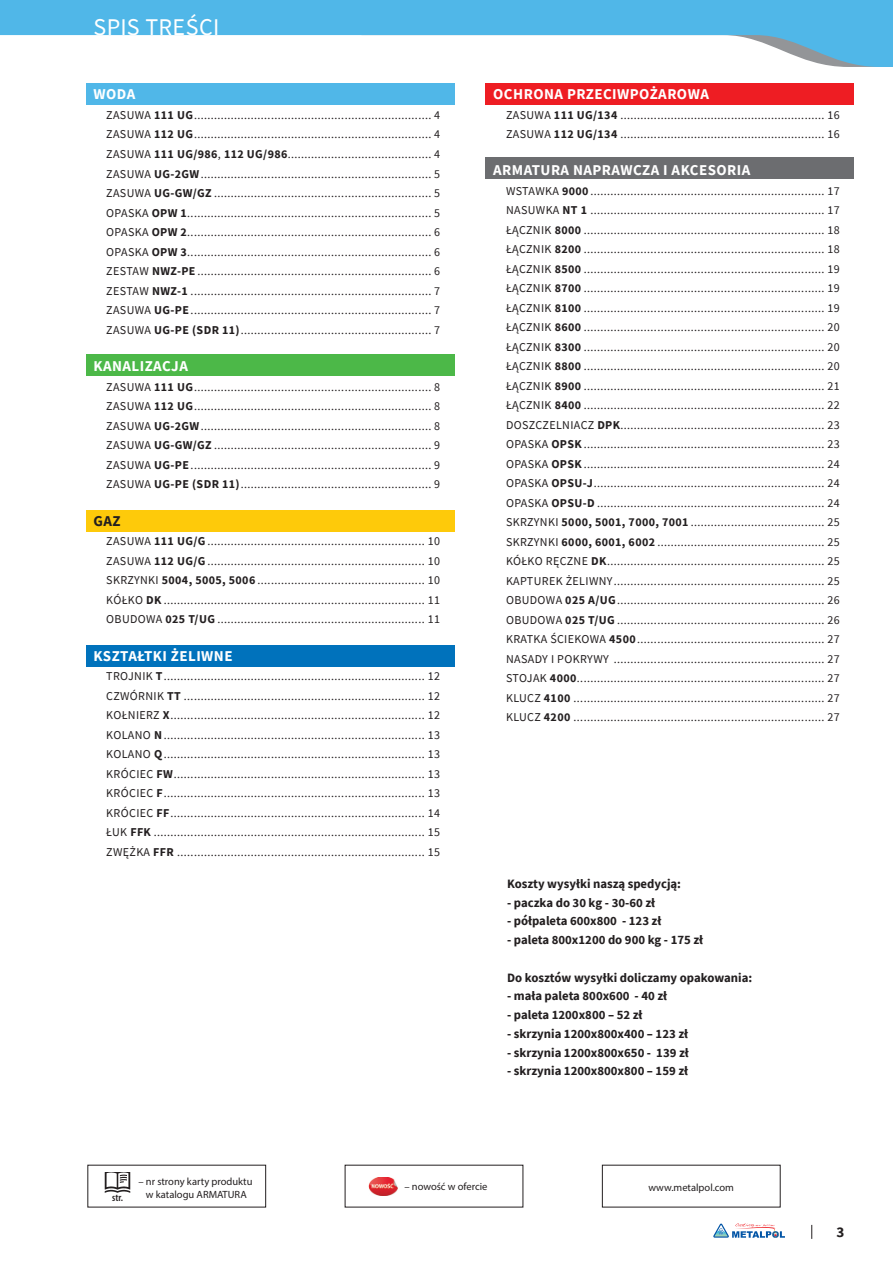
<style>
.page{position:relative;width:893px;height:1263px;background:#fff}
.page>*{position:absolute;margin:0;border:0;box-sizing:border-box;transform-origin:0 0}
.t1{font:24px "Source Sans Pro";letter-spacing:.015em;color:#fff}
.t2{font:700 15px "Source Sans Pro";letter-spacing:.03em;color:#fff}
.t3{font:700 15px "Source Sans Pro";color:#231f20}
.t4{font:700 12.75px "Source Sans Pro";color:#231f20}
.t5{font:12px/19.5px "Source Sans Pro";letter-spacing:.03em;color:#231f20;text-align:justify}
.t6{font:10.5px "Myriad Pro";color:#231f20}
.t7{font:600 condensed 10.5px "Myriad Pro";color:#231f20}
.s1{font-weight:700}
</style>
<div class="page">
<svg style="left:713px;top:1223px;width:72px;height:15px"></svg>
<svg style="left:811px;top:1225px;width:1px;height:14px"></svg>
<div style="left:86px;top:83px;width:368px;height:21px;background:#50b7e8"></div>
<div style="left:86px;top:510px;width:368px;height:21px;background:#feca0a"></div>
<div style="left:485px;top:83px;width:369px;height:21px;background:#ee1d23"></div>
<div style="left:485px;top:157px;width:369px;height:21px;background:#6c6d70"></div>
<div style="left:86px;top:645px;width:368px;height:21px;background:#0072bc"></div>
<div style="left:86px;top:354px;width:368px;height:21px;background:#4cb848"></div>
<img style="left:104px;top:1172px;width:26px;height:20px">
<img style="left:369px;top:1177px;width:29px;height:18px">
<svg style="left:1px;top:0;width:892px;height:67px;fill:#50b7e8"></svg>
<svg style="left:0;top:0;width:1px;height:36px"></svg>
<h1 class="t1" style="left:94px;top:12px;width:127px">SPIS TREŚCI</h1>
<p class="t2" style="left:94px;top:84px;width:43px">WODA</p>
<p class="t5" style="left:106px;top:105px;width:335px">ZASUWA <span class="s1">111 UG</span>....................................................................... 4<br>ZASUWA <span class="s1">112 UG</span>....................................................................... 4<br>ZASUWA <span class="s1">111 UG/986</span>, <span class="s1">112 UG/986</span>........................................... 4<br>ZASUWA <span class="s1">UG-2GW</span>..................................................................... 5<br>ZASUWA <span class="s1">UG-GW/GZ</span> ................................................................. 5<br>OPASKA <span class="s1">OPW 1</span>......................................................................... 5<br>OPASKA <span class="s1">OPW 2</span>......................................................................... 6<br>OPASKA <span class="s1">OPW 3</span>......................................................................... 6<br>ZESTAW <span class="s1">NWZ-PE</span> ...................................................................... 6<br>ZESTAW <span class="s1">NWZ-1</span> ........................................................................ 7<br>ZASUWA <span class="s1">UG-PE</span>........................................................................ 7<br>ZASUWA <span class="s1">UG-PE (SDR 11)</span>......................................................... 7</p>
<p class="t2" style="left:94px;top:356px;width:96px">KANALIZACJA</p>
<p class="t5" style="left:106px;top:377px;width:335px">ZASUWA <span class="s1">111 UG</span>....................................................................... 8<br>ZASUWA <span class="s1">112 UG</span>....................................................................... 8<br>ZASUWA <span class="s1">UG-2GW</span>..................................................................... 8<br>ZASUWA <span class="s1">UG-GW/GZ</span> ................................................................. 9<br>ZASUWA <span class="s1">UG-PE</span>........................................................................ 9<br>ZASUWA <span class="s1">UG-PE (SDR 11)</span>......................................................... 9</p>
<p class="t3" style="left:94px;top:510px;width:29px">GAZ</p>
<p class="t5" style="left:106px;top:531px;width:335px">ZASUWA <span class="s1">111 UG/G</span> ................................................................. 10<br>ZASUWA <span class="s1">112 UG/G</span> ................................................................. 10<br>SKRZYNKI <span class="s1">5004, 5005, 5006</span> .................................................. 10<br>KÓŁKO <span class="s1">DK</span> .............................................................................. 11<br>OBUDOWA <span class="s1">025 T/UG</span> .............................................................. 11</p>
<p class="t2" style="left:94px;top:645px;width:141px">KSZTAŁTKI ŻELIWNE</p>
<p class="t5" style="left:106px;top:666px;width:335px">TROJNIK <span class="s1">T</span>.............................................................................. 12<br>CZWÓRNIK <span class="s1">TT</span> ........................................................................ 12<br>KOŁNIERZ <span class="s1">X</span>............................................................................ 12<br>KOLANO <span class="s1">N</span>.............................................................................. 13<br>KOLANO <span class="s1">Q</span>.............................................................................. 13<br>KRÓCIEC <span class="s1">FW</span>........................................................................... 13<br>KRÓCIEC <span class="s1">F</span>.............................................................................. 13<br>KRÓCIEC <span class="s1">FF</span>............................................................................ 14<br>ŁUK <span class="s1">FFK</span> ................................................................................. 15<br>ZWĘŻKA <span class="s1">FFR</span> .......................................................................... 15</p>
<p class="t2" style="left:493px;top:84px;width:217px">OCHRONA PRZECIWPOŻAROWA</p>
<p class="t5" style="left:506px;top:105px;width:335px">ZASUWA <span class="s1">111 UG/134</span> ............................................................. 16<br>ZASUWA <span class="s1">112 UG/134</span> ............................................................. 16</p>
<p class="t2" style="left:493px;top:160px;width:259px">ARMATURA NAPRAWCZA I AKCESORIA</p>
<p class="t5" style="left:506px;top:181px;width:335px">WSTAWKA <span class="s1">9000</span> ...................................................................... 17<br>NASUWKA <span class="s1">NT 1</span> ...................................................................... 17<br>ŁĄCZNIK <span class="s1">8000</span> ........................................................................ 18<br>ŁĄCZNIK <span class="s1">8200</span> ........................................................................ 18<br>ŁĄCZNIK <span class="s1">8500</span> ........................................................................ 19<br>ŁĄCZNIK <span class="s1">8700</span> ........................................................................ 19<br>ŁĄCZNIK <span class="s1">8100</span> ........................................................................ 19<br>ŁĄCZNIK <span class="s1">8600</span> ........................................................................ 20<br>ŁĄCZNIK <span class="s1">8300</span> ........................................................................ 20<br>ŁĄCZNIK <span class="s1">8800</span> ........................................................................ 20<br>ŁĄCZNIK <span class="s1">8900</span> ........................................................................ 21<br>ŁĄCZNIK <span class="s1">8400</span> ........................................................................ 22<br>DOSZCZELNIACZ <span class="s1">DPK</span>............................................................. 23<br>OPASKA <span class="s1">OPSK</span> ........................................................................ 23<br>OPASKA <span class="s1">OPSK</span> ........................................................................ 24<br>OPASKA <span class="s1">OPSU-J</span>..................................................................... 24<br>OPASKA <span class="s1">OPSU-D</span> .................................................................... 24<br>SKRZYNKI <span class="s1">5000, 5001, 7000, 7001</span> ........................................ 25<br>SKRZYNKI <span class="s1">6000, 6001, 6002</span> .................................................. 25<br>KÓŁKO RĘCZNE <span class="s1">DK</span>................................................................. 25<br>KAPTUREK ŻELIWNY............................................................... 25<br>OBUDOWA <span class="s1">025 A/UG</span>.............................................................. 26<br>OBUDOWA <span class="s1">025 T/UG</span> .............................................................. 26<br>KRATKA ŚCIEKOWA <span class="s1">4500</span>........................................................ 27<br>NASADY I POKRYWY ............................................................... 27<br>STOJAK <span class="s1">4000</span>.......................................................................... 27<br>KLUCZ <span class="s1">4100</span> ........................................................................... 27<br>KLUCZ <span class="s1">4200</span> ........................................................................... 27</p>
<p class="t4" style="left:507px;top:875px;width:176px">Koszty wysyłki naszą spedycją:</p>
<p class="t4" style="left:507px;top:894px;width:150px">- paczka do 30 kg - 30-60 zł</p>
<p class="t4" style="left:507px;top:912px;width:156px">- półpaleta 600x800 - 123 zł</p>
<p class="t4" style="left:507px;top:931px;width:198px">- paleta 800x1200 do 900 kg - 175 zł</p>
<p class="t4" style="left:507px;top:969px;width:247px">Do kosztów wysyłki doliczamy opakowania:</p>
<p class="t4" style="left:507px;top:987px;width:162px">- mała paleta 800x600 - 40 zł</p>
<p class="t4" style="left:507px;top:1006px;width:137px">- paleta 1200x800 – 52 zł</p>
<p class="t4" style="left:507px;top:1025px;width:182px">- skrzynia 1200x800x400 – 123 zł</p>
<p class="t4" style="left:507px;top:1044px;width:183px">- skrzynia 1200x800x650 - 139 zł</p>
<p class="t4" style="left:507px;top:1062px;width:182px">- skrzynia 1200x800x800 – 159 zł</p>
<p class="t6" style="left:138px;top:1175px;width:116px">– nr strony karty produktu</p>
<p class="t7" style="left:112px;top:1191px;width:12px">str.</p>
<p class="t6" style="left:146px;top:1188px;width:102px">w katalogu ARMATURA</p>
<p class="t6" style="left:404px;top:1179px;width:85px">– nowość w ofercie</p>
<p class="t6" style="left:648px;top:1180px;width:87px">www.metalpol.com</p>
<p class="t3" style="left:837px;top:1221px;width:9px">3</p>
</div>
